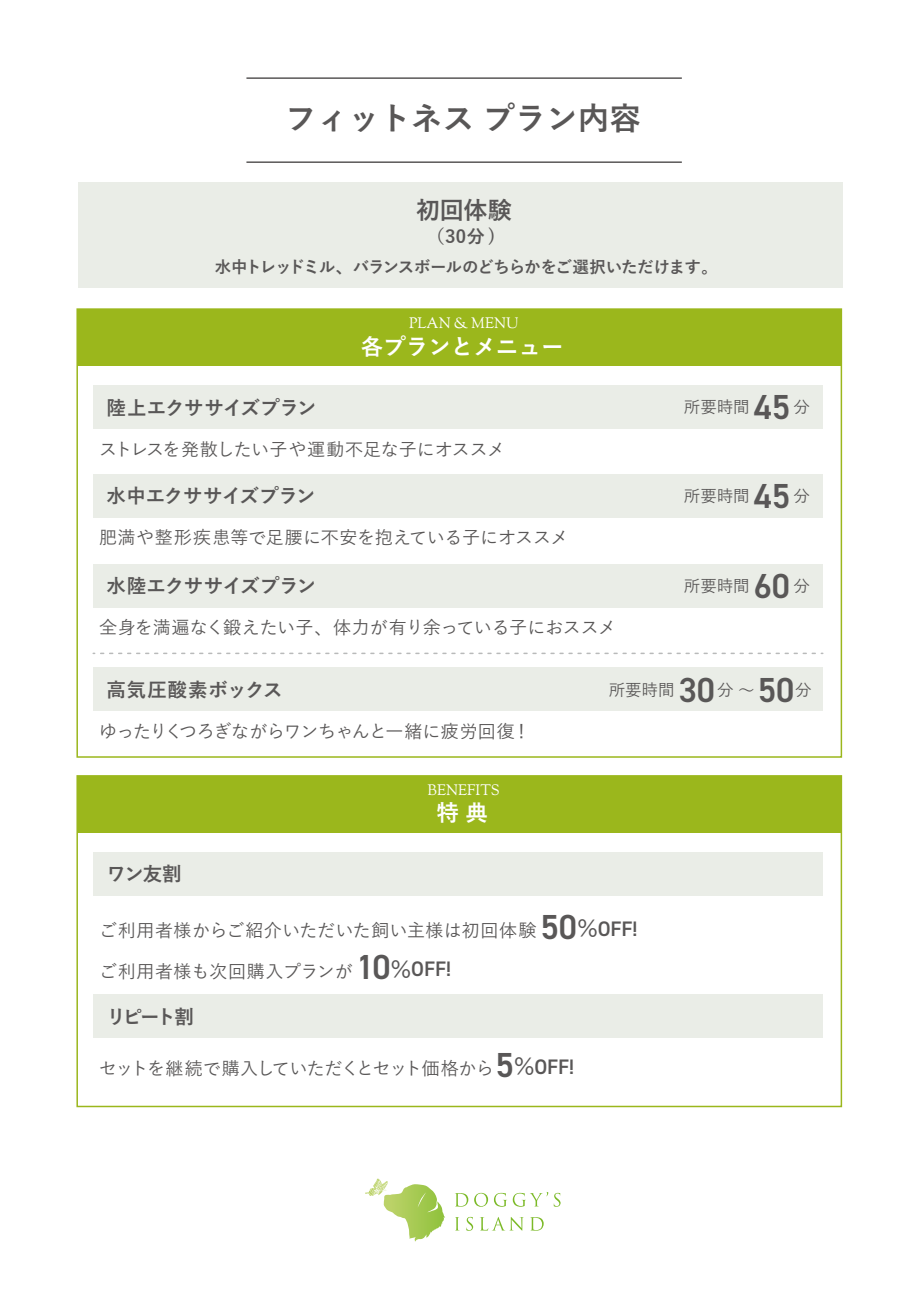
<style>
.page{position:relative;width:919px;height:1289px;background:#fff}
.page>*{position:absolute;margin:0;border:0;box-sizing:border-box;transform-origin:0 0}
.t1{font:600 34.8px "DIN2014";color:#595757}
.t2{font:700 31.5px "Yu Gothic";color:#595757}
.t3{font:700 24px "Yu Gothic";color:#595757}
.t4{font:700 22.5px "Yu Gothic";color:#fff}
.t5{font:600 21px "DIN2014";letter-spacing:-.005em;color:#595757}
.t6{font:700 19.5px "Yu Gothic";letter-spacing:-.025em;color:#595757}
.t7{font:700 19.5px "Yu Gothic";letter-spacing:.03em;color:#595757}
.t8{font:500 18px "Yu Gothic";letter-spacing:-.01em;color:#595757}
.t9{font:500 18px "Yu Gothic";letter-spacing:-.035em;color:#595757}
.t10{font:500 18px "Yu Gothic";letter-spacing:.02em;color:#595757}
.t11{font:700 18px "Yu Gothic";color:#595757}
.t12{font:700 16.5px "Yu Gothic";letter-spacing:-.055em;color:#595757}
.t13{font:500 16.5px "Yu Gothic";letter-spacing:-.01em;color:#595757}
.t14{font:15px "Sorts Mill Goudy";color:#fff}
.s1{font-family:"DIN2014";font-weight:600;font-size:34.8px}
.s2{font-size:34.8px}
.s3{font-family:"BIZ UDP Gothic";font-weight:400}
.s4{font-family:"BIZ UDP Gothic";font-weight:400;font-size:21px}
.s5{font-family:"DIN2014";font-weight:600;font-size:21px}
</style>
<div class="page">
<svg style="left:455px;top:1193px;width:13px;height:13px"></svg>
<svg style="left:474px;top:1192px;width:14px;height:14px"></svg>
<svg style="left:494px;top:1192px;width:66px;height:14px"></svg>
<svg style="left:455px;top:1217px;width:4px;height:13px"></svg>
<svg style="left:466px;top:1216px;width:7px;height:14px"></svg>
<svg style="left:480px;top:1217px;width:43px;height:13px"></svg>
<svg style="left:530px;top:1217px;width:13px;height:13px"></svg>
<svg style="left:365px;top:1178px;width:80px;height:63px"></svg>
<hr style="left:246px;top:161px;width:435px;height:2px;background:#595757">
<hr style="left:246px;top:77px;width:435px;height:2px;background:#595757">
<div style="left:77px;top:775px;width:764px;height:57px;background:#9bb71c"></div>
<div style="left:93px;top:994px;width:729px;height:44px;background:#eaede7"></div>
<div style="left:93px;top:852px;width:729px;height:43px;background:#eaede7"></div>
<div style="left:77px;top:309px;width:764px;height:56px;background:#9bb71c"></div>
<div style="left:93px;top:667px;width:729px;height:44px;background:#eaede7"></div>
<div style="left:93px;top:564px;width:729px;height:43px;background:#eaede7"></div>
<div style="left:93px;top:474px;width:729px;height:43px;background:#eaede7"></div>
<div style="left:93px;top:385px;width:729px;height:44px;background:#eaede7"></div>
<div style="left:79px;top:182px;width:763px;height:106px;background:#eaede7"></div>
<svg style="left:101px;top:652px;width:721px;height:2px"></svg>
<h2 class="t2" style="left:285px;top:101px;width:357px">フィットネス プラン内容</h2>
<h3 class="t3" style="left:416px;top:197px;width:97px">初回体験</h3>
<p class="t11" style="left:426px;top:226px;width:70px">（30分 )</p>
<p class="t12" style="left:215px;top:257px;width:504px">水中トレッドミル、バランスボールのどちらかをご選択いただけます。</p>
<p class="t14" style="left:409px;top:313px;width:111px">PLAN &amp; MENU</p>
<p class="t4" style="left:361px;top:333px;width:204px">各プランとメニュー</p>
<h1 class="t1" style="left:753px;top:384px;width:38px">45</h1>
<p class="t6" style="left:107px;top:396px;width:211px">陸上エクササイズプラン</p>
<p class="t13" style="left:684px;top:392px;width:67px">所要時間</p>
<p class="t13" style="left:793px;top:392px;width:18px">分</p>
<p class="t8" style="left:99px;top:432px;width:408px">ストレスを発散したい子や運動不足な子にオススメ</p>
<p class="t6" style="left:107px;top:485px;width:210px">水中エクササイズプラン</p>
<p class="t13" style="left:684px;top:480px;width:128px">所要時間 <span class="s1">45</span> 分</p>
<p class="t8" style="left:99px;top:521px;width:471px">肥満や整形疾患等で足腰に不安を抱えている子にオススメ</p>
<p class="t6" style="left:107px;top:575px;width:211px">水陸エクササイズプラン</p>
<p class="t13" style="left:684px;top:570px;width:128px">所要時間 <span class="s1">60</span> 分</p>
<p class="t8" style="left:99px;top:611px;width:518px">全身を満遍なく鍛えたい子、体力が有り余っている子におススメ</p>
<p class="t7" style="left:107px;top:678px;width:178px">高気圧酸素ボックス</p>
<p class="t13" style="left:609px;top:674px;width:204px">所要時間 <span class="s1">30</span>分 ～ <span class="s1">50</span>分</p>
<p class="t9" style="left:99px;top:714px;width:433px">ゆったりくつろぎながらワンちゃんと一緒に疲労回復！</p>
<p class="t14" style="left:427px;top:780px;width:74px">BENEFITS</p>
<p class="t6" style="left:107px;top:863px;width:77px">ワン友割</p>
<p class="t4" style="left:436px;top:800px;width:53px">特 典</p>
<p class="t5" style="left:540px;top:914px;width:98px"><span class="s2">50</span><span class="s3">％</span>OFF!</p>
<p class="t10" style="left:99px;top:914px;width:439px">ご利用者様からご紹介いただいた飼い主様は初回体験</p>
<p class="t5" style="left:356px;top:954px;width:96px"><span class="s2">10</span><span class="s3">％</span>OFF!</p>
<p class="t10" style="left:99px;top:954px;width:255px">ご利用者様も次回購入プランが</p>
<p class="t6" style="left:107px;top:1005px;width:89px">リピート割</p>
<p class="t9" style="left:99px;top:1052px;width:476px">セットを継続で購入していただくとセット価格から<span class="s1">5</span><span class="s4">％</span><span class="s5">OFF!</span></p>
</div>
